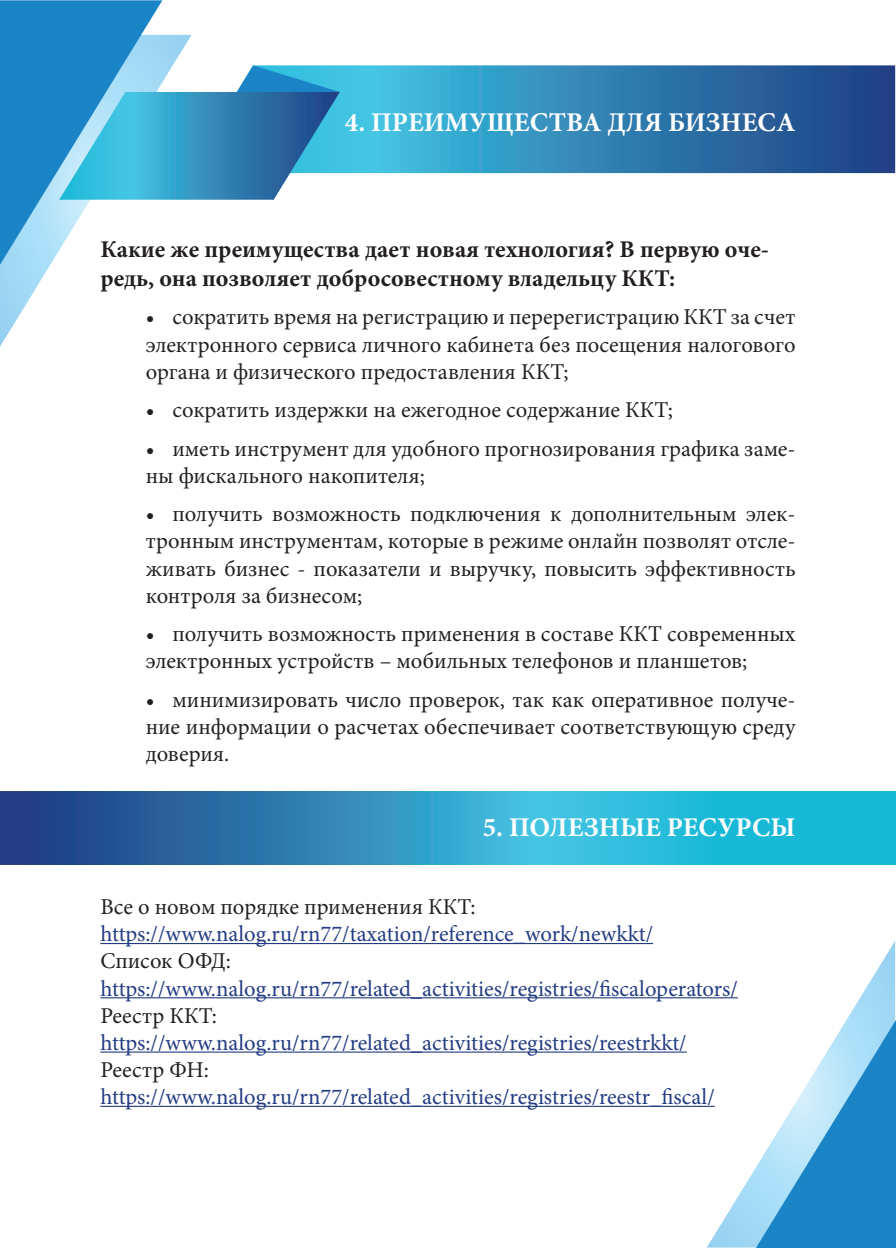
<style>
.page{position:relative;width:896px;height:1248px;background:#fff}
.page>*{position:absolute;margin:0;border:0;box-sizing:border-box;transform-origin:0 0}
.t1{font:700 27px "Minion Pro";color:#fff}
.t2{font:700 24px/28.8px "Minion Pro";color:#231f20}
.t3{font:22.6px/27.2px "Minion Pro";color:#231f20;text-align:justify}
.t4{font:22.6px/27.2px "Minion Pro";color:#243c83}
.s1{color:#231f20}
</style>
<div class="page">
<svg style="left:0;top:791px;width:896px;height:73px;background:#2a93be"></svg>
<svg style="left:707px;top:941px;width:188px;height:306px"></svg>
<svg style="left:756px;top:1019px;width:140px;height:228px"></svg>
<svg style="left:0;top:265px;width:50px;height:82px"></svg>
<svg style="left:340px;top:65px;width:555px;height:108px;background:#3182b3"></svg>
<svg style="left:0;top:0;width:340px;height:265px"></svg>
<hr style="left:100px;top:942px;width:553px;height:2px;background:#243c83">
<hr style="left:100px;top:997px;width:638px;height:1px;background:#243c83">
<hr style="left:100px;top:1051px;width:587px;height:1px;background:#243c83">
<hr style="left:100px;top:1105px;width:615px;height:1px;background:#243c83">
<p class="t1" style="left:345px;top:103px;width:452px">4. ПРЕИМУЩЕСТВА ДЛЯ БИЗНЕСА</p>
<p class="t2" style="left:100px;top:235px;width:670px">Какие же преимущества дает новая технология? В первую оче&shy;редь, она позволяет добросовестному владельцу ККТ:</p>
<p class="t3" style="left:146px;top:304px;width:651px">• сократить время на регистрацию и перерегистрацию ККТ за счет электронного сервиса личного кабинета без посещения налогового органа и физического предоставления ККТ;</p>
<p class="t3" style="left:146px;top:396px;width:528px">• сократить издержки на ежегодное содержание ККТ;</p>
<p class="t3" style="left:146px;top:435px;width:651px">• иметь инструмент для удобного прогнозирования графика заме&shy;ны фискального накопителя;</p>
<p class="t3" style="left:146px;top:500px;width:651px">• получить возможность подключения к дополнительным элек&shy;тронным инструментам, которые в режиме онлайн позволят отсле&shy;живать бизнес - показатели и выручку, повысить эффективность контроля за бизнесом;</p>
<p class="t3" style="left:146px;top:620px;width:651px">• получить возможность применения в составе ККТ современных электронных устройств – мобильных телефонов и планшетов;</p>
<p class="t3" style="left:146px;top:686px;width:651px">• минимизировать число проверок, так как оперативное получе&shy;ние информации о расчетах обеспечивает соответствующую среду доверия.</p>
<p class="t1" style="left:483px;top:808px;width:314px">5. ПОЛЕЗНЫЕ РЕСУРСЫ</p>
<p class="t4" style="left:100px;top:893px;width:554px"><span class="s1">Все о новом порядке применения ККТ: </span>https://www.nalog.ru/rn77/taxation/reference_work/newkkt/</p>
<p class="t4" style="left:100px;top:947px;width:639px"><span class="s1">Список ОФД: </span>https://www.nalog.ru/rn77/related_activities/registries/fiscaloperators/</p>
<p class="t4" style="left:100px;top:1001px;width:588px"><span class="s1">Реестр ККТ: </span>https://www.nalog.ru/rn77/related_activities/registries/reestrkkt/</p>
<p class="t3" style="left:100px;top:1056px;width:110px">Реестр ФН:</p>
<p class="t4" style="left:100px;top:1083px;width:616px">https://www.nalog.ru/rn77/related_activities/registries/reestr_fiscal/</p>
</div>
